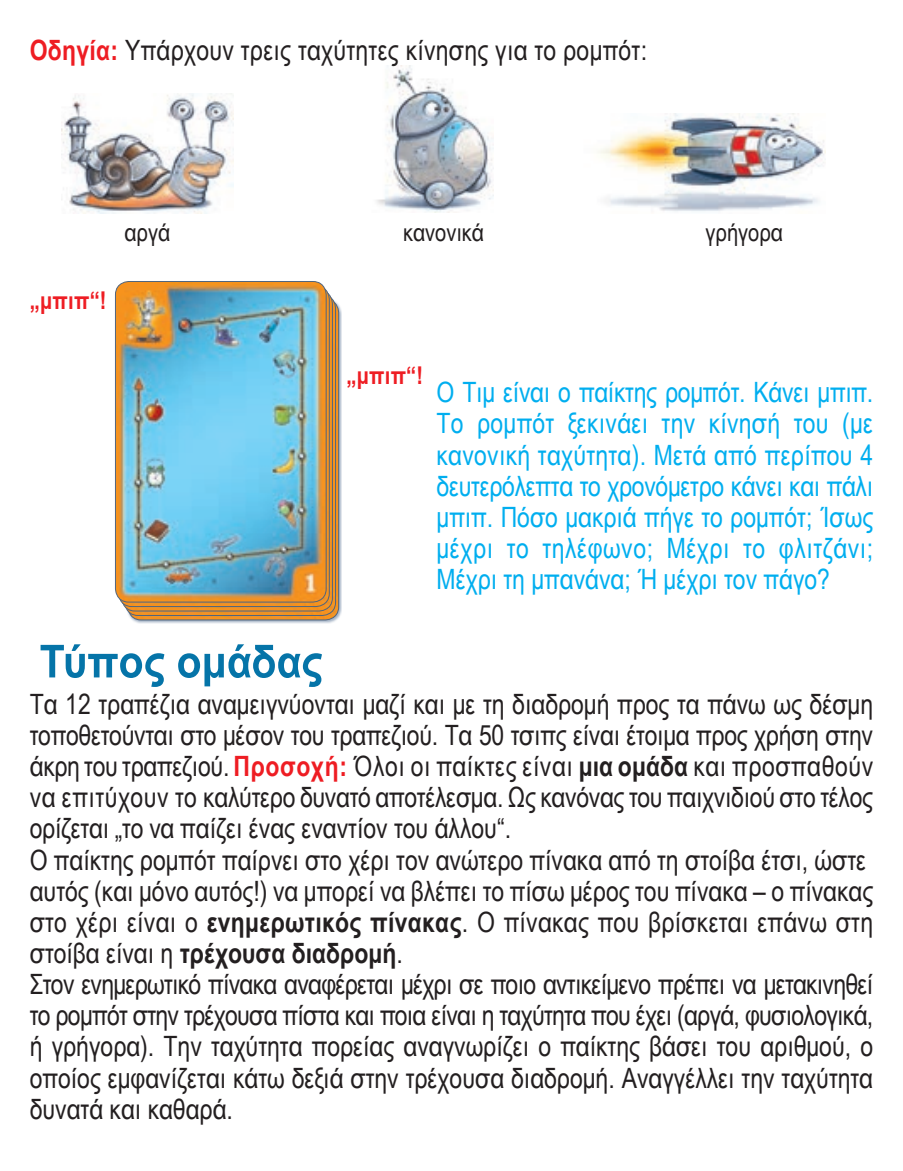
<style>
.page{position:relative;width:903px;height:1171px;background:#fff}
.page>*{position:absolute;margin:0;border:0;box-sizing:border-box;transform-origin:0 0}
.t1{font:700 45.5px "Arial Narrow";color:#0574a8;scale:1.1 1}
.t2{font:28px/31.2px "Arial Narrow";color:#231f20;text-align:justify}
.t3{font:28px/31.2px "Arial Narrow";letter-spacing:.01em;color:#00aeef;text-align:justify}
.t4{font:28px "Arial Narrow";letter-spacing:-.025em;color:#231f20}
.t5{font:28px "Arial Narrow";letter-spacing:-.01em;color:#00aeef}
.t6{font:24.5px "Arial Narrow";color:#231f20}
.t7{font:700 24.5px "Arial Narrow";letter-spacing:.01em;color:#ee1d23}
.s1{font-weight:700;color:#ee1d23}
.s2{font-weight:700}
</style>
<div class="page">
<img style="left:61px;top:93px;width:172px;height:121px">
<img style="left:376px;top:65px;width:117px;height:148px">
<img style="left:598px;top:114px;width:227px;height:98px">
<div style="left:127px;top:298px;width:215px;height:325px;background:#6a82a1;opacity:.6"></div>
<img style="left:115px;top:281px;width:211px;height:321px">
<div style="left:115px;top:281px;width:212px;height:321px;border:1px solid #51657e;border-radius:13px"></div>
<p class="t2" style="left:30px;top:33px;width:619px"><span class="s1">Οδηγία:</span> Υπάρχουν τρεις ταχύτητες κίνησης για το ρομπότ:</p>
<p class="t7" style="left:30px;top:282px;width:78px">„μπιπ“!</p>
<p class="t6" style="left:124px;top:214px;width:47px">αργά</p>
<p class="t6" style="left:403px;top:214px;width:83px">κανονικά</p>
<p class="t6" style="left:705px;top:214px;width:79px">γρήγορα</p>
<p class="t7" style="left:346px;top:357px;width:78px">„μπιπ“!</p>
<p class="t3" style="left:437px;top:376px;width:438px">Ο Τιμ είναι ο παίκτης ρομπότ. Κάνει μπιπ.<br>Το ρομπότ ξεκινάει την κίνησή του (με κανονική ταχύτητα). Μετά από περίπου 4</p>
<p class="t5" style="left:437px;top:465px;width:438px">δευτερόλεπτα το χρονόμετρο κάνει και πάλι</p>
<p class="t3" style="left:437px;top:500px;width:438px">μπιπ. Πόσο μακριά πήγε το ρομπότ; Ίσως μέχρι το τηλέφωνο; Μέχρι το φλιτζάνι; Μέχρι τη μπανάνα; Ή μέχρι τον πάγο?</p>
<p class="t1" style="left:40px;top:627px;width:259px">Τύπος ομάδας</p>
<p class="t2" style="left:30px;top:687px;width:845px">Τα 12 τραπέζια αναμειγνύονται μαζί και με τη διαδρομή προς τα πάνω ως δέσμη</p>
<p class="t2" style="left:30px;top:718px;width:845px">τοποθετούνται στο μέσον του τραπεζιού. Τα 50 τσιπς είναι έτοιμα προς χρήση στην άκρη του τραπεζιού. <span class="s1">Προσοχή:</span> Όλοι οι παίκτες είναι <span class="s2">μια ομάδα</span> και προσπαθούν να επιτύχουν το καλύτερο δυνατό αποτέλεσμα. Ως κανόνας του παιχνιδιού στο τέλος</p>
<p class="t2" style="left:30px;top:812px;width:483px">ορίζεται „το να παίζει ένας εναντίον του άλλου“.</p>
<p class="t2" style="left:30px;top:843px;width:838px">Ο παίκτης ρομπότ παίρνει στο χέρι τον ανώτερο πίνακα από τη στοίβα έτσι, ώστε</p>
<p class="t2" style="left:30px;top:874px;width:845px">αυτός (και μόνο αυτός!) να μπορεί να βλέπει το πίσω μέρος του πίνακα – ο πίνακας στο χέρι είναι ο <span class="s2">ενημερωτικός πίνακας</span>. Ο πίνακας που βρίσκεται επάνω στη στοίβα είναι η <span class="s2">τρέχουσα διαδρομή</span>.</p>
<p class="t4" style="left:30px;top:963px;width:845px">Στον ενημερωτικό πίνακα αναφέρεται μέχρι σε ποιο αντικείμενο πρέπει να μετακινηθεί</p>
<p class="t4" style="left:30px;top:995px;width:845px">το ρομπότ στην τρέχουσα πίστα και ποια είναι η ταχύτητα που έχει (αργά, φυσιολογικά,</p>
<p class="t2" style="left:30px;top:1030px;width:845px">ή γρήγορα). Την ταχύτητα πορείας αναγνωρίζει ο παίκτης βάσει του αριθμού, ο οποίος εμφανίζεται κάτω δεξιά στην τρέχουσα διαδρομή. Αναγγέλλει την ταχύτητα δυνατά και καθαρά.</p>
</div>
